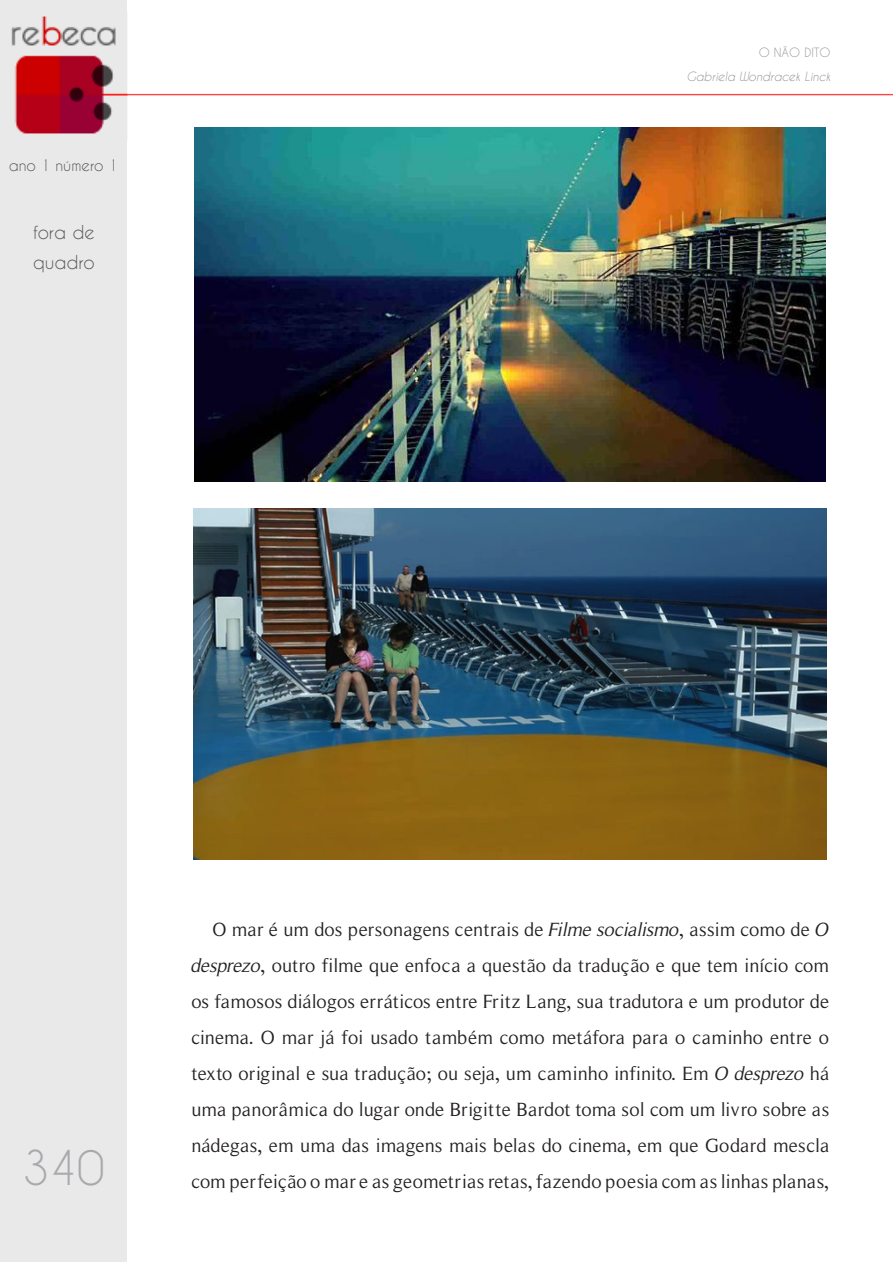
<style>
.page{position:relative;width:893px;height:1263px;background:#fff}
.page>*{position:absolute;margin:0;border:0;box-sizing:border-box;transform-origin:0 0}
.t1{font:45px "Caviar Dreams";color:#a8a9ad}
.t2{font:19.5px/36px "Roman Serif";color:#231f20;text-align:justify}
.t3{font:18px/30px "Caviar Dreams";color:#57585a}
.t4{font:15px "Caviar Dreams";color:#57585a}
.t5{font:italic 12px "Caviar Dreams";color:#939598}
.t6{font:12px "Caviar Dreams";color:#939598}
.s1{font-style:italic}
</style>
<div class="page">
<div style="left:1px;top:1px;width:126px;height:1261px;background:#e9e9e9"></div>
<img style="left:0;top:13px;width:892px;height:127px">
<img style="left:195px;top:128px;width:631px;height:354px">
<img style="left:194px;top:508px;width:633px;height:351px">
<p class="t4" style="left:9px;top:157px;width:111px">ano 1 número 1</p>
<p class="t3" style="left:33px;top:217px;width:63px">fora de quadro</p>
<p class="t6" style="left:759px;top:46px;width:73px">O NÃO DITO</p>
<p class="t5" style="left:686px;top:70px;width:146px">Gabriela Wondracek Linck</p>
<h1 class="t1" style="left:22px;top:1143px;width:84px">340</h1>
<p class="t2" style="left:191px;top:911px;width:639px;text-indent:21px">O mar é um dos personagens centrais de <span class="s1">Filme socialismo</span>, assim como de <span class="s1">O desprezo</span>, outro filme que enfoca a questão da tradução e que tem início com os famosos diálogos erráticos entre Fritz Lang, sua tradutora e um produtor de cinema. O mar já foi usado também como metáfora para o caminho entre o texto original e sua tradução; ou seja, um caminho infinito. Em <span class="s1">O desprezo</span> há uma panorâmica do lugar onde Brigitte Bardot toma sol com um livro sobre as nádegas, em uma das imagens mais belas do cinema, em que Godard mescla com perfeição o mar e as geometrias retas, fazendo poesia com as linhas planas,</p>
</div>
